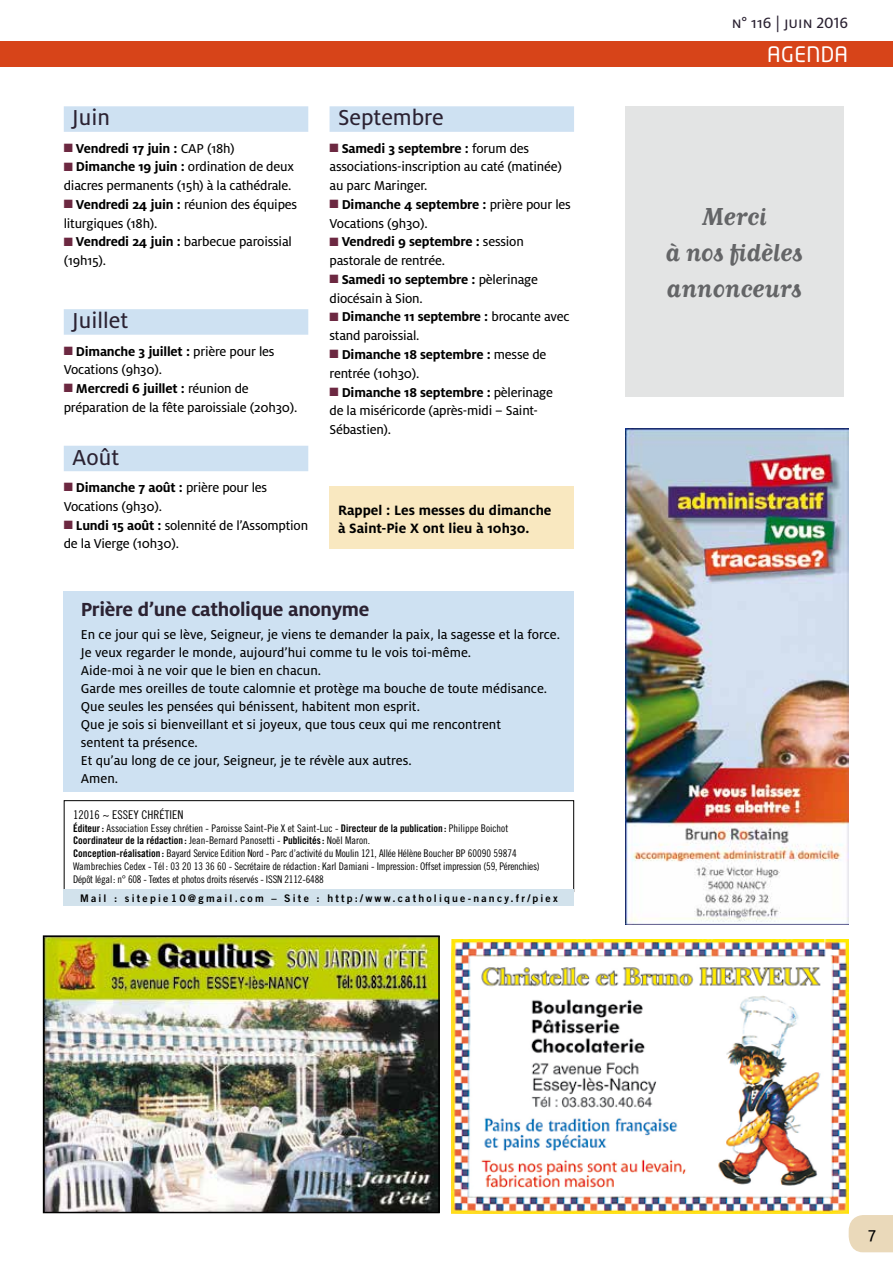
<style>
.page{position:relative;width:893px;height:1263px;background:#fff}
.page>*{position:absolute;margin:0;border:0;box-sizing:border-box;transform-origin:0 0}
.t1{font:condensed 40.5px "Helvetica";color:#000}
.t2{font:700 24px/36px "Matrix Script";color:#646567;text-align:center}
.t3{font:24px "Milo OT Text";color:#2b2232}
.t4{font:700 21px "Milo OT";letter-spacing:-.015em;color:#2b2232}
.t5{font:21px "Neo Tech";letter-spacing:.02em;color:#fff}
.t6{font:18px "Milo OT Text";color:#000}
.t7{font:16.5px "Milo OT Text";color:#2b2232}
.t8{font:700 15px/18px "Milo OT";color:#000}
.t9{font:14.25px/18px "Milo OT Text";letter-spacing:-.015em;color:#000}
.t10{font:700 14.25px "Milo OT";letter-spacing:-.015em;color:#000}
.t11{font:12px "Trade Gothic Cond Eighteen";color:#000}
.t12{font:10.5px/12.8px "Trade Gothic Cond Eighteen";letter-spacing:-.015em;color:#000}
.t13{font:10.5px "Trade Gothic Bold Cond Twenty";color:#000}
.t14{font:10.5px "Trade Gothic Bold Two";letter-spacing:.21em;color:#000}
.s1{color:#6c2841}
.s2{font-family:"Milo OT Text";font-weight:400}
.s3{font-family:"Milo OT";font-weight:700}
.s4{font-family:"Trade Gothic Bold Cond Twenty"}
.s5{font-family:"Trade Gothic Cond Eighteen"}
</style>
<div class="page">
<div style="left:64px;top:106px;width:244px;height:26px;background:#cee1f2"></div>
<div style="left:64px;top:309px;width:244px;height:26px;background:#cee1f2"></div>
<div style="left:64px;top:446px;width:244px;height:25px;background:#cee1f2"></div>
<div style="left:330px;top:106px;width:244px;height:26px;background:#cee1f2"></div>
<div style="left:0;top:41px;width:893px;height:25px;background:#d74419"></div>
<div style="left:330px;top:486px;width:244px;height:63px;background:#f9e8c0"></div>
<div style="left:64px;top:591px;width:510px;height:200px;background:#cee1f2"></div>
<div style="left:64px;top:800px;width:510px;height:92px;border:1px solid #000"></div>
<div style="left:64px;top:889px;width:510px;height:16px;background:#d2e2ec"></div>
<img style="left:626px;top:429px;width:222px;height:495px">
<img style="left:451px;top:939px;width:398px;height:274px">
<img style="left:46px;top:938px;width:391px;height:272px">
<div style="left:43px;top:935px;width:397px;height:278px;border:2px solid #000"></div>
<svg style="left:849px;top:1215px;width:44px;height:38px"></svg>
<div style="left:625px;top:106px;width:218px;height:291px;background:#e3e4e4"></div>
<h2 class="t3" style="left:72px;top:105px;width:39px">Juin</h2>
<p class="t10" style="left:64px;top:140px;width:172px"><span class="s1">■</span> Vendredi 17 juin : <span class="s2">CAP (18h)</span></p>
<p class="t9" style="left:64px;top:158px;width:232px;line-height:18.8px"><span class="s1">■</span> <span class="s3">Dimanche 19 juin :</span> ordination de deux diacres permanents (15h) à la cathédrale.</p>
<p class="t9" style="left:64px;top:195px;width:235px;line-height:18.8px"><span class="s1">■</span> <span class="s3">Vendredi 24 juin :</span> réunion des équipes liturgiques (18h).</p>
<p class="t9" style="left:64px;top:233px;width:230px;line-height:18.8px"><span class="s1">■</span> <span class="s3">Vendredi 24 juin :</span> barbecue paroissial (19h15).</p>
<h2 class="t3" style="left:72px;top:308px;width:57px">Juillet</h2>
<p class="t10" style="left:64px;top:343px;width:212px"><span class="s1">■</span> Dimanche 3 juillet : <span class="s2">prière pour les</span></p>
<p class="t9" style="left:64px;top:361px;width:100px">Vocations (9h30).</p>
<p class="t10" style="left:64px;top:381px;width:186px"><span class="s1">■</span> Mercredi 6 juillet : <span class="s2">réunion de</span></p>
<p class="t9" style="left:64px;top:398px;width:235px">préparation de la fête paroissiale (20h30).</p>
<h2 class="t3" style="left:72px;top:444px;width:48px">Août</h2>
<p class="t10" style="left:64px;top:480px;width:205px"><span class="s1">■</span> Dimanche 7 août : <span class="s2">prière pour les</span></p>
<p class="t9" style="left:64px;top:497px;width:100px">Vocations (9h30).</p>
<p class="t9" style="left:64px;top:516px;width:246px;line-height:18.8px"><span class="s1">■</span> <span class="s3">Lundi 15 août :</span> solennité de l’Assomption de la Vierge (10h30).</p>
<h2 class="t3" style="left:338px;top:105px;width:107px">Septembre</h2>
<p class="t10" style="left:330px;top:140px;width:201px"><span class="s1">■</span> Samedi 3 septembre : <span class="s2">forum des</span></p>
<p class="t9" style="left:330px;top:158px;width:234px;line-height:18.8px">associations-inscription au caté (matinée) au parc Maringer.</p>
<p class="t10" style="left:330px;top:196px;width:243px"><span class="s1">■</span> Dimanche 4 septembre : <span class="s2">prière pour les</span></p>
<p class="t9" style="left:330px;top:214px;width:100px">Vocations (9h30).</p>
<p class="t10" style="left:330px;top:234px;width:196px"><span class="s1">■</span> Vendredi 9 septembre : <span class="s2">session</span></p>
<p class="t9" style="left:330px;top:252px;width:117px">pastorale de rentrée.</p>
<p class="t10" style="left:330px;top:271px;width:210px"><span class="s1">■</span> Samedi 10 septembre : <span class="s2">pèlerinage</span></p>
<p class="t9" style="left:330px;top:289px;width:95px">diocésain à Sion.</p>
<p class="t10" style="left:330px;top:309px;width:242px"><span class="s1">■</span> Dimanche 11 septembre : <span class="s2">brocante avec</span></p>
<p class="t9" style="left:330px;top:327px;width:91px">stand paroissial.</p>
<p class="t10" style="left:330px;top:346px;width:218px"><span class="s1">■</span> Dimanche 18 septembre : <span class="s2">messe de</span></p>
<p class="t9" style="left:330px;top:364px;width:91px">rentrée (10h30).</p>
<p class="t10" style="left:330px;top:384px;width:225px"><span class="s1">■</span> Dimanche 18 septembre : <span class="s2">pèlerinage</span></p>
<p class="t9" style="left:330px;top:401px;width:210px;line-height:18.8px">de la miséricorde (après-midi – Saint-<br>Sébastien).</p>
<h1 class="t1" style="left:393px;top:129px;width:108px">page 7</h1>
<p class="t8" style="left:338px;top:501px;width:215px">Rappel : Les messes du dimanche à Saint-Pie X ont lieu à 10h30.</p>
<h3 class="t4" style="left:81px;top:598px;width:290px">Prière d’une catholique anonyme</h3>
<p class="t9" style="left:81px;top:625px;width:481px">En ce jour qui se lève, Seigneur, je viens te demander la paix, la sagesse et la force.<br>Je veux regarder le monde, aujourd’hui comme tu le vois toi-même.<br>Aide-moi à ne voir que le bien en chacun.<br>Garde mes oreilles de toute calomnie et protège ma bouche de toute médisance.<br>Que seules les pensées qui bénissent, habitent mon esprit.<br>Que je sois si bienveillant et si joyeux, que tous ceux qui me rencontrent<br>sentent ta présence.<br>Et qu’au long de ce jour, Seigneur, je te révèle aux autres.<br>Amen.</p>
<p class="t11" style="left:73px;top:807px;width:112px">12016 ~ ESSEY CHRÉTIEN</p>
<p class="t12" style="left:73px;top:821px;width:437px"><span class="s4">Éditeur:</span> Association Essey chrétien - Paroisse Saint-Pie X et Saint-Luc - <span class="s4">Directeur de la publication :</span> Philippe Boichot</p>
<p class="t13" style="left:73px;top:834px;width:299px">Coordinateur de la rédaction : <span class="s5">Jean-Bernard Panosetti -</span> Publicités: <span class="s5">Noël Maron.</span></p>
<p class="t12" style="left:73px;top:847px;width:468px"><span class="s4">Conception-réalisation :</span> Bayard Service Edition Nord - Parc d’activité du Moulin 121, Allée Hélène Boucher BP 60090 59874<br>Wambrechies Cedex - Tél : 03 20 13 36 60 - Secrétaire de rédaction: Karl Damiani - Impression: Offset impression (59, Pérenchies)<br>Dépôt légal: n° 608 - Textes et photos droits réservés - ISSN 2112-6488</p>
<p class="t14" style="left:80px;top:891px;width:479px">Mail : sitepie10@gmail.com – Site : http:/www.catholique-nancy.fr/piex</p>
<p class="t7" style="left:732px;top:13px;width:118px">n° 116 | juin 2016</p>
<h3 class="t5" style="left:767px;top:41px;width:82px">AGENDA</h3>
<h2 class="t2" style="left:666px;top:198px;width:139px">Merci<br>à nos fidèles annonceurs</h2>
<p class="t6" style="left:868px;top:1223px;width:9px">7</p>
</div>
